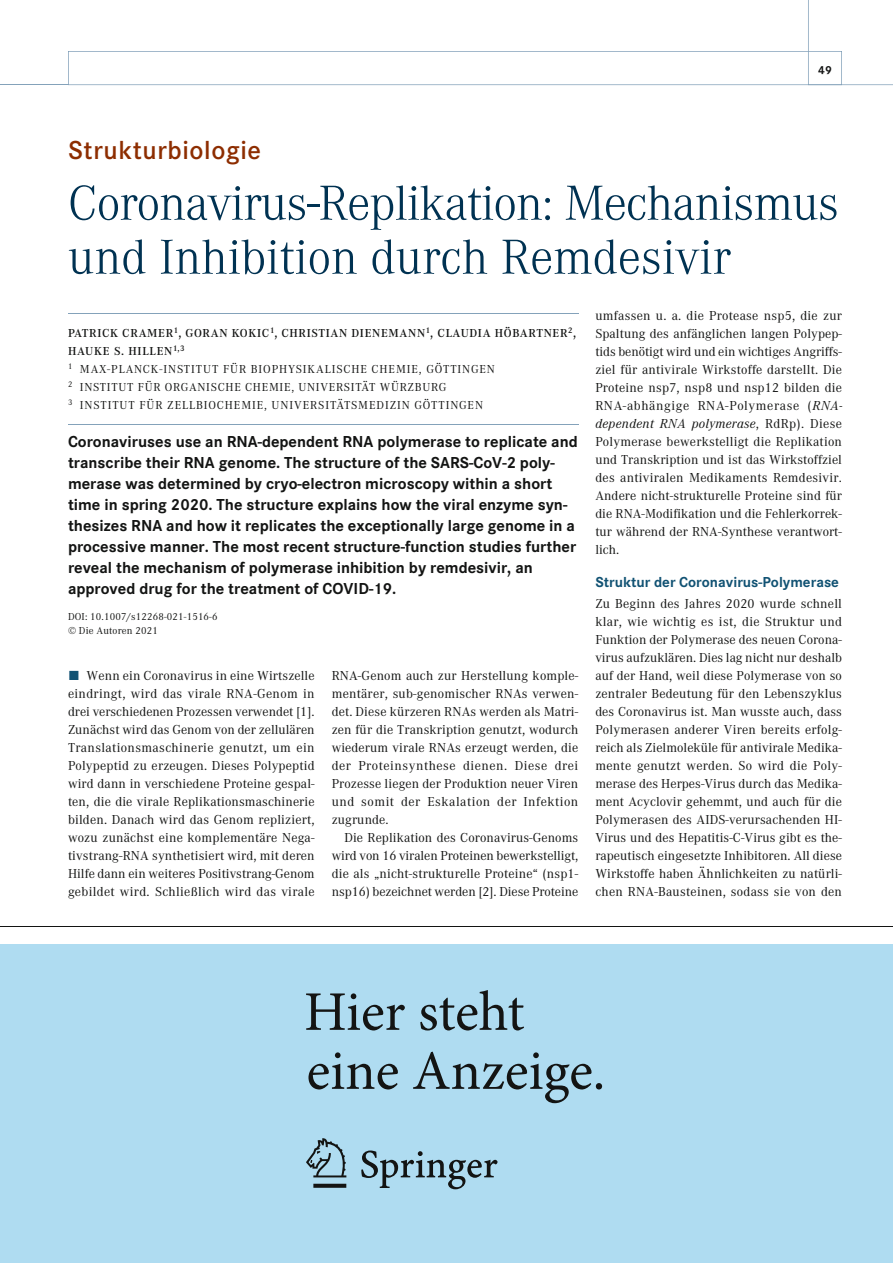
<style>
.page{position:relative;width:893px;height:1263px;background:#fff}
.page>*{position:absolute;margin:0;border:0;box-sizing:border-box;transform-origin:0 0}
.t1{font:300 51px/54px "Corporate A";letter-spacing:-.015em;color:#003252}
.t2{font:600 27px "Corporate S";letter-spacing:.02em;color:#8d2d00}
.t3{font:700 16.5px/21px "Corporate S";color:#131413}
.t4{font:700 15px "Corporate S";color:#115273}
.t5{font:13.5px/18px "Corporate A";letter-spacing:.01em;color:#131413;text-align:justify}
.t6{font:12px/18px "Corporate A";letter-spacing:.075em;color:#131413}
.t7{font:700 12px "Corporate S";color:#131413}
.t8{font:10.5px/13.5px "Corporate A";letter-spacing:.015em;color:#131413}
.s1{font-weight:600}
.s2{font-family:"The Sans Expert";color:#115273}
.s3{font-style:italic}
</style>
<div class="page">
<hr style="left:68px;top:314px;width:510px;height:1px;background:#84a2ba">
<hr style="left:68px;top:424px;width:510px;height:1px;background:#84a2ba">
<svg style="left:68px;top:0;width:825px;height:85px"></svg>
<hr style="left:0;top:84px;width:68px;height:1px;background:#84a2ba">
<div style="left:0;top:944px;width:893px;height:319px;background:#afdcf1"></div>
<svg style="left:306px;top:990px;width:296px;height:113px"></svg>
<svg style="left:306px;top:1138px;width:191px;height:51px"></svg>
<hr style="left:0;top:926px;width:893px;height:1px;background:#131413">
<p class="t7" style="left:818px;top:66px;width:15px">49</p>
<h2 class="t2" style="left:68px;top:141px;width:195px">Strukturbiologie</h2>
<h1 class="t1" style="left:68px;top:181px;width:772px">Coronavirus-Replikation: Mechanis mus und Inhibition durch Remdesivir</h1>
<p class="t6" style="left:68px;top:325px;width:510px"><span class="s1">PATRICK CRAMER</span><sup>1</sup><span class="s1">, GORAN KOKIC</span><sup>1</sup><span class="s1">, CHRISTIAN DIENEMANN</span><sup>1</sup><span class="s1">, CLAUDIA HÖBARTNER</span><sup>2</sup><span class="s1">, HAUKE S. HILLEN</span><sup>1,3<br></sup><sup>1</sup> MAX-PLANCK-INSTITUT FÜR BIOPHYSIKALISCHE CHEMIE, GÖTTINGEN<br><sup>2</sup> INSTITUT FÜR ORGANISCHE CHEMIE, UNIVERSITÄT WÜRZBURG<br><sup>3</sup> INSTITUT FÜR ZELLBIOCHEMIE, UNIVERSITÄTSMEDIZIN GÖTTINGEN</p>
<p class="t3" style="left:68px;top:432px;width:511px">Coronaviruses use an RNA-dependent RNA polymerase to replicate and transcribe their RNA genome. The structure of the SARS-CoV-2 poly&shy;merase was determined by cryo-electron microscopy within a short time in spring 2020. The structure explains how the viral enzyme syn&shy;thesizes RNA and how it replicates the exceptionally large genome in a processive manner. The most recent structure-function studies further reveal the mechanism of polymerase inhibition by remdesivir, an approved drug for the treatment of COVID-19.</p>
<p class="t8" style="left:68px;top:611px;width:151px">DOI: 10.1007/s12268-021-1516-6 © Die Autoren 2021</p>
<p class="t5" style="left:68px;top:668px;width:248px"><span class="s2">ó</span> Wenn ein Coronavirus in eine Wirtszelle eindringt, wird das virale RNA-Genom in drei verschiedenen Prozessen verwendet [1].<br>Zunächst wird das Genom von der zellulären Translationsmaschinerie genutzt, um ein Polypeptid zu erzeugen. Dieses Polypeptid wird dann in verschiedene Proteine gespal&shy;ten, die die virale Replikationsmaschinerie bilden. Danach wird das Genom repliziert, wozu zunächst eine komplementäre Nega&shy;tivstrang-RNA synthetisiert wird, mit deren Hilfe dann ein weiteres Positivstrang-Genom gebildet wird. Schließlich wird das virale</p>
<p class="t5" style="left:332px;top:668px;width:248px">RNA-Genom auch zur Herstellung komple&shy;mentärer, sub-genomischer RNAs verwen&shy;det. Diese kürzeren RNAs werden als Matri&shy;zen für die Transkription genutzt, wodurch wiederum virale RNAs erzeugt werden, die der Proteinsynthese dienen. Diese drei Prozesse liegen der Produktion neuer Viren und somit der Eskalation der Infektion zugrunde.</p>
<p class="t5" style="left:332px;top:830px;width:248px;text-indent:13px">Die Replikation des Coronavirus-Genoms wird von 16 viralen Proteinen bewerkstelligt, die als „nicht-strukturelle Proteine“ (nsp1- nsp16) bezeichnet werden [2]. Diese Proteine</p>
<p class="t5" style="left:595px;top:308px;width:248px">umfassen u. a. die Protease nsp5, die zur Spaltung des anfänglichen langen Polypep&shy;tids benötigt wird und ein wichtiges Angriffs&shy;ziel für antivirale Wirkstoffe darstellt. Die Proteine nsp7, nsp8 und nsp12 bilden die RNA-abhängige RNA-Polymerase (<span class="s3">RNA&shy;dependent RNA polymerase</span>, RdRp). Diese Polymerase bewerkstelligt die Replikation und Transkription und ist das Wirkstoffziel des antiviralen Medikaments Remdesivir.<br>Andere nicht-strukturelle Proteine sind für die RNA-Modifikation und die Fehlerkorrek&shy;tur während der RNA-Synthese verantwort&shy;lich.</p>
<p class="t4" style="left:595px;top:577px;width:245px">Struktur der Coronavirus-Polymerase</p>
<p class="t5" style="left:595px;top:596px;width:248px">Zu Beginn des Jahres 2020 wurde schnell klar, wie wichtig es ist, die Struktur und Funktion der Polymerase des neuen Corona&shy;virus aufzuklären. Dies lag nicht nur deshalb auf der Hand, weil diese Polymerase von so zentraler Bedeutung für den Lebenszyklus des Coronavirus ist. Man wusste auch, dass Polymerasen anderer Viren bereits erfolg&shy;reich als Zielmoleküle für antivirale Medika&shy;mente genutzt werden. So wird die Poly&shy;merase des Herpes-Virus durch das Medika&shy;ment Acyclovir gehemmt, und auch für die Polymerasen des AIDS-verursachenden HI-Virus und des Hepatitis-C-Virus gibt es the&shy;rapeutisch eingesetzte Inhibitoren. All diese Wirkstoffe haben Ähnlichkeiten zu natürli&shy;chen RNA-Bausteinen, sodass sie von den</p>
</div>
